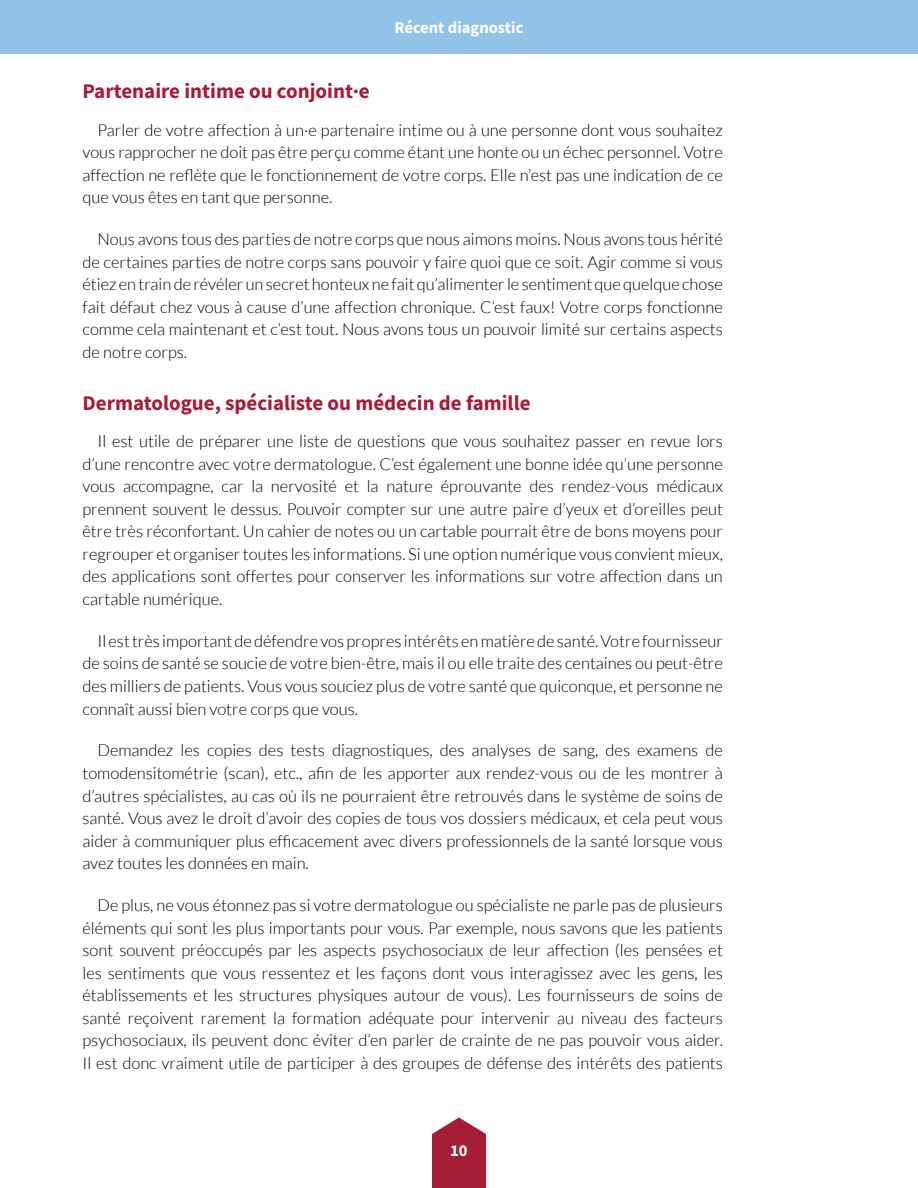
<style>
.page{position:relative;width:918px;height:1188px;background:#fff}
.page>*{position:absolute;margin:0;border:0;box-sizing:border-box;transform-origin:0 0}
.t1{font:700 21px "Source Sans Pro";color:#a61d36}
.t2{font:300 16.5px/22.5px "Lato";color:#000;text-align:justify}
.t3{font:700 16.5px "Source Sans Pro";color:#fff}
</style>
<div class="page">
<div style="left:0;top:0;width:918px;height:54px;background:#91c2e8"></div>
<svg style="left:432px;top:1117px;width:54px;height:71px;background:#b0384e"></svg>
<p class="t3" style="left:395px;top:17px;width:130px">Récent diagnostic</p>
<p class="t1" style="left:82px;top:77px;width:289px">Partenaire intime ou conjoint·e</p>
<p class="t2" style="left:83px;top:119px;width:642px;text-indent:15px">Parler de votre affection à un·e partenaire intime ou à une personne dont vous souhaitez vous rapprocher ne doit pas être perçu comme étant une honte ou un échec personnel. Votre affection ne reflète que le fonctionnement de votre corps. Elle n’est pas une indication de ce que vous êtes en tant que personne.</p>
<p class="t2" style="left:83px;top:228px;width:642px;text-indent:15px">Nous avons tous des parties de notre corps que nous aimons moins. Nous avons tous hérité de certaines parties de notre corps sans pouvoir y faire quoi que ce soit. Agir comme si vous étiez en train de révéler un secret honteux ne fait qu’alimenter le sentiment que quelque chose fait défaut chez vous à cause d’une affection chronique. C’est faux! Votre corps fonctionne comme cela maintenant et c’est tout. Nous avons tous un pouvoir limité sur certains aspects de notre corps.</p>
<p class="t1" style="left:82px;top:389px;width:450px">Dermatologue, spécialiste ou médecin de famille</p>
<p class="t2" style="left:83px;top:430px;width:642px;text-indent:15px">Il est utile de préparer une liste de questions que vous souhaitez passer en revue lors d’une rencontre avec votre dermatologue. C’est également une bonne idée qu’une personne vous accompagne, car la nervosité et la nature éprouvante des rendez-vous médicaux prennent souvent le dessus. Pouvoir compter sur une autre paire d’yeux et d’oreilles peut être très réconfortant. Un cahier de notes ou un cartable pourrait être de bons moyens pour regrouper et organiser toutes les informations. Si une option numérique vous convient mieux, des applications sont offertes pour conserver les informations sur votre affection dans un cartable numérique.</p>
<p class="t2" style="left:83px;top:630px;width:642px;text-indent:15px">Il est très important de défendre vos propres intérêts en matière de santé. Votre fournisseur de soins de santé se soucie de votre bien-être, mais il ou elle traite des centaines ou peut-être des milliers de patients. Vous vous souciez plus de votre santé que quiconque, et personne ne connaît aussi bien votre corps que vous.</p>
<p class="t2" style="left:83px;top:739px;width:642px;text-indent:15px">Demandez les copies des tests diagnostiques, des analyses de sang, des examens de tomodensitométrie (scan), etc., afin de les apporter aux rendez-vous ou de les montrer à d’autres spécialistes, au cas où ils ne pourraient être retrouvés dans le système de soins de santé. Vous avez le droit d’avoir des copies de tous vos dossiers médicaux, et cela peut vous aider à communiquer plus efficacement avec divers professionnels de la santé lorsque vous avez toutes les données en main.</p>
<p class="t2" style="left:83px;top:894px;width:642px;text-indent:15px">De plus, ne vous étonnez pas si votre dermatologue ou spécialiste ne parle pas de plusieurs éléments qui sont les plus importants pour vous. Par exemple, nous savons que les patients sont souvent préoccupés par les aspects psychosociaux de leur affection (les pensées et les sentiments que vous ressentez et les façons dont vous interagissez avec les gens, les établissements et les structures physiques autour de vous). Les fournisseurs de soins de santé reçoivent rarement la formation adéquate pour intervenir au niveau des facteurs psychosociaux, ils peuvent donc éviter d’en parler de crainte de ne pas pouvoir vous aider.<br>Il est donc vraiment utile de participer à des groupes de défense des intérêts des patients</p>
<p class="t3" style="left:450px;top:1139px;width:19px">10</p>
</div>
